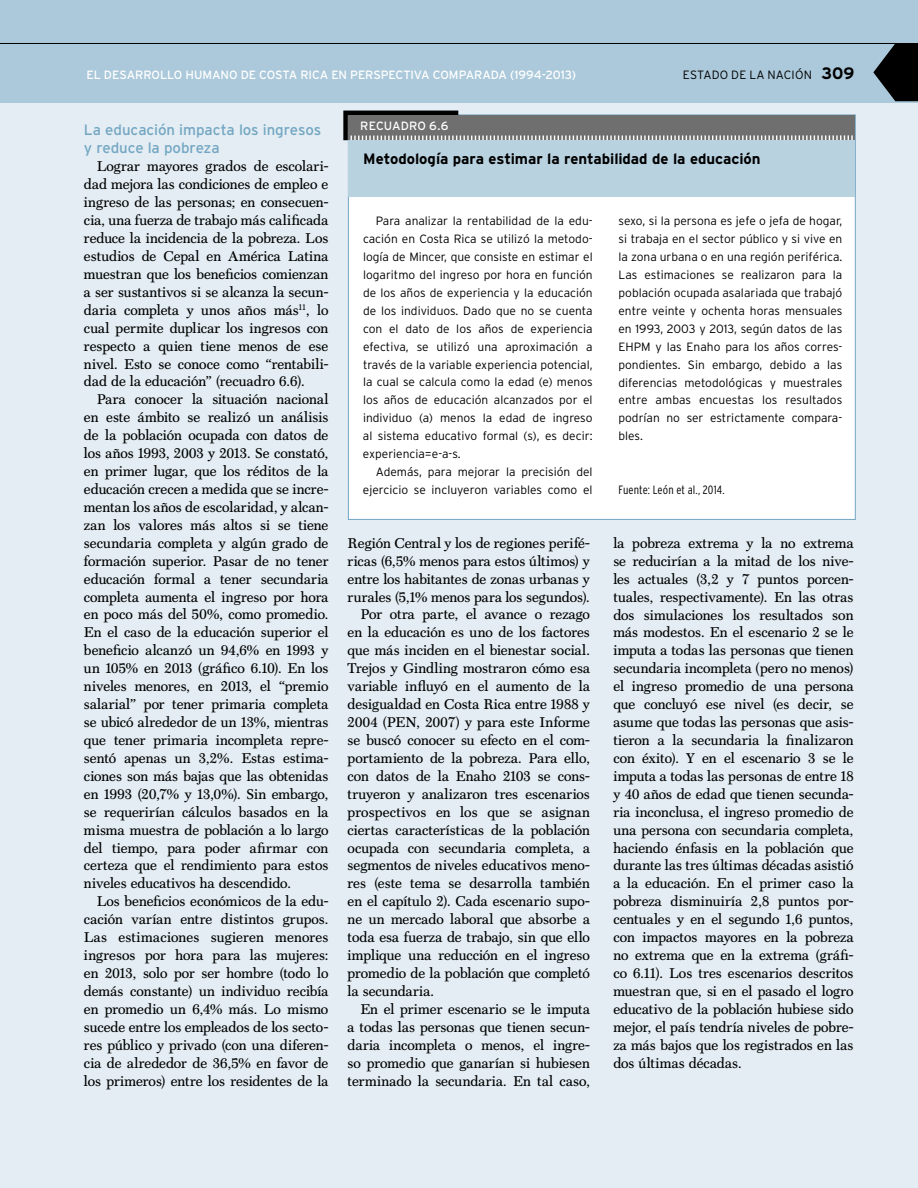
<style>
.page{position:relative;width:918px;height:1188px;background:#e3edf3}
.page>*{position:absolute;margin:0;border:0;box-sizing:border-box;transform-origin:0 0}
.t1{font:700 15px "Interstate";letter-spacing:-.005em;color:#000}
.t2{font:15px/18px "Interstate";letter-spacing:-.005em;color:#73a6c2}
.t3{font:14.25px/18px "Scotch Text";color:#000;text-align:justify}
.t4{font:300 12px/18px "Interstate";color:#000;text-align:justify}
.t5{font:12px "Interstate";letter-spacing:-.01em;color:#fff}
.t6{font:300 condensed 12px "Interstate";letter-spacing:.005em;color:#000}
.t7{font:12px "Interstate";letter-spacing:.01em;color:#fff}
.s1{font-weight:700;font-size:16.5px}
</style>
<div class="page">
<div style="left:0;top:0;width:918px;height:102px;background:#abc9da"></div>
<hr style="left:0;top:43px;width:918px;height:1px;background:#000">
<svg style="left:873px;top:44px;width:45px;height:57px"></svg>
<div style="left:348px;top:115px;width:508px;height:405px;background:#fff;border:1px solid #73a6c2"></div>
<svg style="left:343px;top:110px;width:510px;height:35px;background:#808283"></svg>
<div style="left:349px;top:140px;width:506px;height:56px;background:#b9d2e0"></div>
<p class="t5" style="left:87px;top:68px;width:491px">EL DESARROLLO HUMANO DE COSTA RICA EN PERSPECTIVA COMPARADA (1994-2013)</p>
<p class="t4" style="left:683px;top:65px;width:173px">ESTADO DE LA NACIÓN <span class="s1">309</span></p>
<p class="t2" style="left:84px;top:121px;width:239px">La educación impacta los ingresos y reduce la pobreza</p>
<p class="t3" style="left:84px;top:157px;width:246px;text-indent:13px">Lograr mayores grados de escolari&shy;dad mejora las condiciones de empleo e ingreso de las personas; en consecuen&shy;cia, una fuerza de trabajo más calificada reduce la incidencia de la pobreza. Los estudios de Cepal en América Latina muestran que los beneficios comienzan a ser sustantivos si se alcanza la secun&shy;daria completa y unos años más<sup>11</sup>, lo cual permite duplicar los ingresos con respecto a quien tiene menos de ese nivel. Esto se conoce como “rentabili&shy;dad de la educación” (recuadro 6.6).</p>
<p class="t3" style="left:84px;top:391px;width:246px;text-indent:13px">Para conocer la situación nacional en este ámbito se realizó un análisis de la población ocupada con datos de los años 1993, 2003 y 2013. Se constató, en primer lugar, que los réditos de la educación crecen a medida que se incre&shy;mentan los años de escolaridad, y alcan&shy;zan los valores más altos si se tiene secundaria completa y algún grado de formación superior. Pasar de no tener educación formal a tener secundaria completa aumenta el ingreso por hora en poco más del 50%, como promedio.<br>En el caso de la educación superior el beneficio alcanzó un 94,6% en 1993 y un 105% en 2013 (gráfico 6.10). En los niveles menores, en 2013, el “premio salarial” por tener primaria completa se ubicó alrededor de un 13%, mientras que tener primaria incompleta repre&shy;sentó apenas un 3,2%. Estas estima&shy;ciones son más bajas que las obtenidas en 1993 (20,7% y 13,0%). Sin embargo, se requerirían cálculos basados en la misma muestra de población a lo largo del tiempo, para poder afirmar con certeza que el rendimiento para estos niveles educativos ha descendido.</p>
<p class="t3" style="left:84px;top:892px;width:246px;text-indent:13px">Los beneficios económicos de la edu&shy;cación varían entre distintos grupos.<br>Las estimaciones sugieren menores ingresos por hora para las mujeres: en 2013, solo por ser hombre (todo lo demás constante) un individuo recibía en promedio un 6,4% más. Lo mismo sucede entre los empleados de los secto&shy;res público y privado (con una diferen&shy;cia de alrededor de 36,5% en favor de los primeros) entre los residentes de la</p>
<p class="t7" style="left:360px;top:119px;width:90px">RECUADRO 6.6</p>
<p class="t1" style="left:363px;top:151px;width:399px">Metodología para estimar la rentabilidad de la educación</p>
<p class="t4" style="left:363px;top:212px;width:231px;text-indent:13px">Para analizar la rentabilidad de la edu&shy;cación en Costa Rica se utilizó la metodo&shy;logía de Mincer, que consiste en estimar el logaritmo del ingreso por hora en función de los años de experiencia y la educación de los individuos. Dado que no se cuenta con el dato de los años de experiencia efectiva, se utilizó una aproximación a través de la variable experiencia potencial, la cual se calcula como la edad (e) menos los años de educación alcanzados por el individuo (a) menos la edad de ingreso al sistema educativo formal (s), es decir: experiencia=e-a-s.</p>
<p class="t4" style="left:363px;top:463px;width:231px;text-align:right">Además, para mejorar la precisión del ejercicio se incluyeron variables como el</p>
<p class="t3" style="left:348px;top:534px;width:244px">Región Central y los de regiones perifé-</p>
<p class="t3" style="left:348px;top:552px;width:244px">ricas (6,5% menos para estos últimos) y</p>
<p class="t3" style="left:348px;top:570px;width:244px">entre los habitantes de zonas urbanas y</p>
<p class="t3" style="left:348px;top:588px;width:244px">rurales (5,1% menos para los segundos).</p>
<p class="t3" style="left:360px;top:606px;width:231px">Por otra parte, el avance o rezago</p>
<p class="t3" style="left:348px;top:624px;width:244px">en la educación es uno de los factores</p>
<p class="t3" style="left:348px;top:641px;width:244px">que más inciden en el bienestar social.</p>
<p class="t3" style="left:348px;top:659px;width:244px">Trejos y Gindling mostraron cómo esa</p>
<p class="t3" style="left:348px;top:677px;width:244px">variable influyó en el aumento de la</p>
<p class="t3" style="left:348px;top:695px;width:244px">desigualdad en Costa Rica entre 1988 y</p>
<p class="t3" style="left:348px;top:713px;width:244px">2004 (PEN, 2007) y para este Informe</p>
<p class="t3" style="left:348px;top:731px;width:244px">se buscó conocer su efecto en el com-</p>
<p class="t3" style="left:348px;top:749px;width:244px">portamiento de la pobreza. Para ello,</p>
<p class="t3" style="left:348px;top:767px;width:244px">con datos de la Enaho 2103 se cons-</p>
<p class="t3" style="left:348px;top:785px;width:244px">truyeron y analizaron tres escenarios</p>
<p class="t3" style="left:348px;top:803px;width:244px">prospectivos en los que se asignan</p>
<p class="t3" style="left:348px;top:821px;width:244px">ciertas características de la población</p>
<p class="t3" style="left:348px;top:839px;width:244px">ocupada con secundaria completa, a</p>
<p class="t3" style="left:348px;top:857px;width:244px">segmentos de niveles educativos meno-</p>
<p class="t3" style="left:348px;top:875px;width:244px">res (este tema se desarrolla también</p>
<p class="t3" style="left:348px;top:892px;width:244px">en el capítulo 2). Cada escenario supo-</p>
<p class="t3" style="left:348px;top:910px;width:244px">ne un mercado laboral que absorbe a</p>
<p class="t3" style="left:348px;top:928px;width:244px">toda esa fuerza de trabajo, sin que ello</p>
<p class="t3" style="left:348px;top:946px;width:244px">implique una reducción en el ingreso</p>
<p class="t3" style="left:348px;top:964px;width:244px">promedio de la población que completó</p>
<p class="t3" style="left:348px;top:982px;width:88px">la secundaria.</p>
<p class="t3" style="left:360px;top:1000px;width:231px">En el primer escenario se le imputa</p>
<p class="t3" style="left:348px;top:1018px;width:244px">a todas las personas que tienen secun-</p>
<p class="t3" style="left:348px;top:1036px;width:244px">daria incompleta o menos, el ingre-</p>
<p class="t3" style="left:348px;top:1054px;width:244px">so promedio que ganarían si hubiesen</p>
<p class="t3" style="left:348px;top:1072px;width:244px">terminado la secundaria. En tal caso,</p>
<p class="t4" style="left:618px;top:212px;width:225px">sexo, si la persona es jefe o jefa de hogar, si trabaja en el sector público y si vive en la zona urbana o en una región periférica.<br>Las estimaciones se realizaron para la población ocupada asalariada que trabajó entre veinte y ochenta horas mensuales en 1993, 2003 y 2013, según datos de las EHPM y las Enaho para los años corres&shy;pondientes. Sin embargo, debido a las diferencias metodológicas y muestrales entre ambas encuestas los resultados podrían no ser estrictamente compara&shy;bles.</p>
<p class="t6" style="left:618px;top:483px;width:108px">Fuente: León et al., 2014.</p>
<p class="t3" style="left:613px;top:534px;width:242px">la pobreza extrema y la no extrema se reducirían a la mitad de los nive&shy;les actuales (3,2 y 7 puntos porcen&shy;tuales, respectivamente). En las otras dos simulaciones los resultados son más modestos. En el escenario 2 se le imputa a todas las personas que tienen secundaria incompleta (pero no menos) el ingreso promedio de una persona que concluyó ese nivel (es decir, se asume que todas las personas que asis&shy;tieron a la secundaria la finalizaron con éxito). Y en el escenario 3 se le imputa a todas las personas de entre 18 y 40 años de edad que tienen secunda&shy;ria inconclusa, el ingreso promedio de una persona con secundaria completa, haciendo énfasis en la población que durante las tres últimas décadas asistió a la educación. En el primer caso la pobreza disminuiría 2,8 puntos por&shy;centuales y en el segundo 1,6 puntos, con impactos mayores en la pobreza no extrema que en la extrema (gráfi&shy;co 6.11). Los tres escenarios descritos muestran que, si en el pasado el logro educativo de la población hubiese sido mejor, el país tendría niveles de pobre&shy;za más bajos que los registrados en las dos últimas décadas.</p>
</div>
